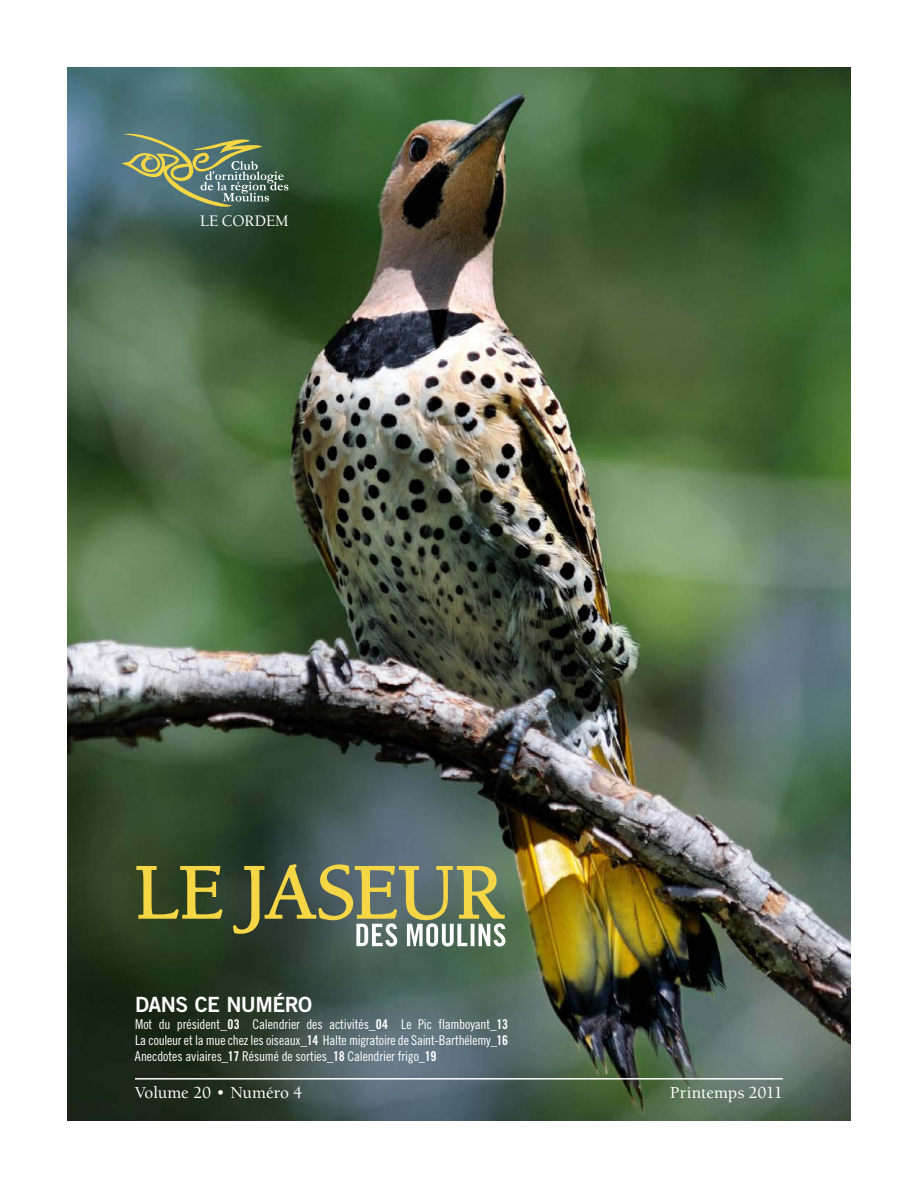
<style>
.page{position:relative;width:918px;height:1188px;background:#fff}
.page>*{position:absolute;margin:0;border:0;box-sizing:border-box;transform-origin:0 0}
.t1{font:21px "Trade Gothic Bold Two";letter-spacing:-.025em;color:#fff}
.t2{font:16.5px "Berkeley Old Md ITC";letter-spacing:-.005em;color:#fff}
.t3{font:15.75px "Berkeley Old Md ITC";letter-spacing:-.01em;color:#fff}
.t4{font:13.5px/16.2px "Trade Gothic Cond Eighteen";letter-spacing:-.01em;color:#fff;text-align:justify}
.s1{font-family:"Trade Gothic Bold Cond Twenty"}
</style>
<div class="page">
<img style="left:68px;top:68px;width:782px;height:1052px">
<hr style="left:135px;top:1078px;width:648px;height:2px;background:#fff">
<svg style="left:122px;top:130px;width:166px;height:81px;background:#657e6a"></svg>
<svg style="left:136px;top:863px;width:370px;height:84px;background:#6f7650"></svg>
<p class="t3" style="left:200px;top:212px;width:90px">Le CORDEM</p>
<h1 class="t1" style="left:135px;top:992px;width:179px">DANS CE N UMÉRO</h1>
<p class="t4" style="left:135px;top:1016px;width:375px">Mot du président<span class="s1">_03</span> Calendrier des activités<span class="s1">_04</span> Le Pic flamboyant<span class="s1">_13<br></span>La couleur et la mue chez les oiseaux<span class="s1">_14</span> Halte migratoire de Saint-Barthélemy<span class="s1">_16<br></span>Anecdotes aviaires<span class="s1">_17</span> Résumé de sorties<span class="s1">_18</span> Calendrier frigo<span class="s1">_19</span></p>
<p class="t2" style="left:135px;top:1083px;width:169px">Volume 20 • Numéro 4</p>
<p class="t2" style="left:670px;top:1083px;width:114px">Printemps 2011</p>
</div>
